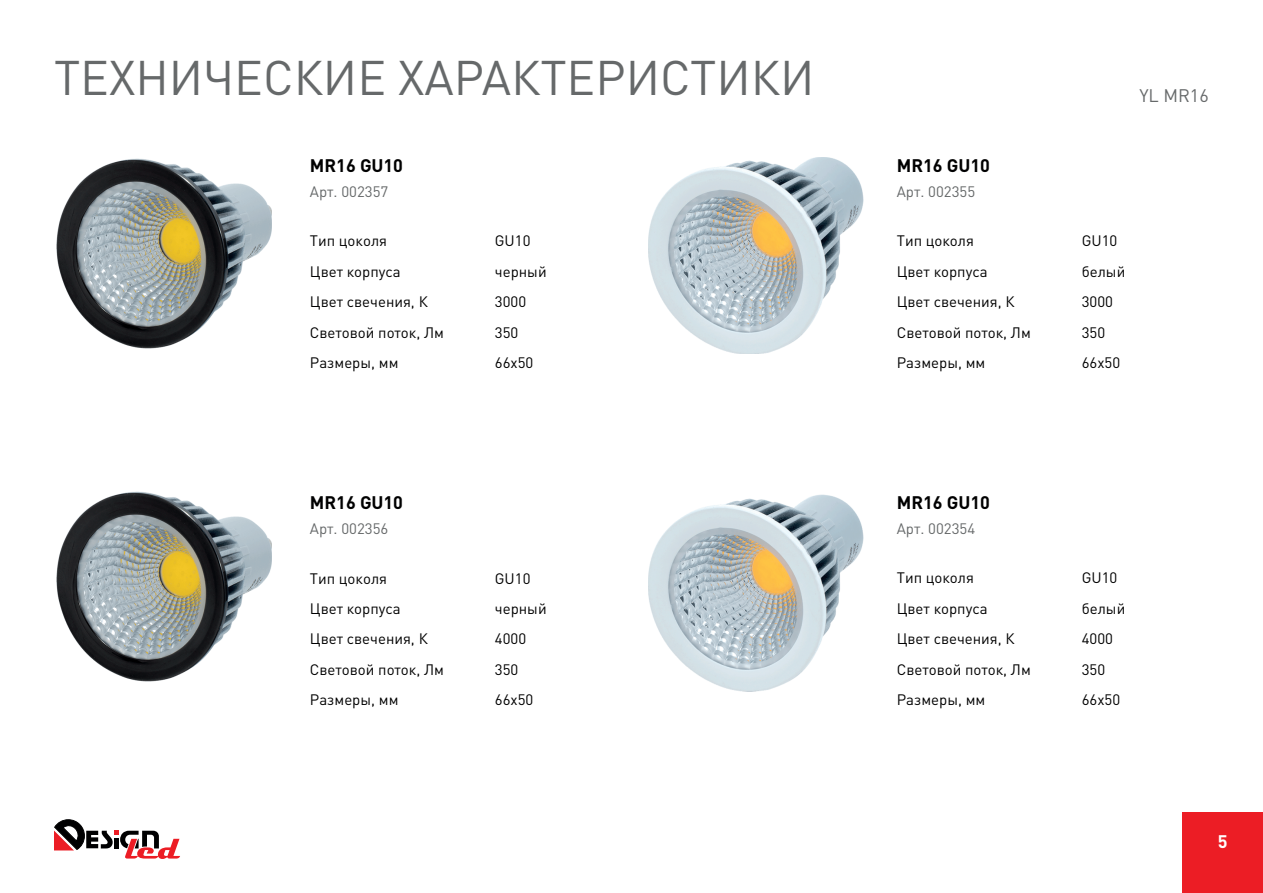
<style>
.page{position:relative;width:1263px;height:893px;background:#fff}
.page>*{position:absolute;margin:0;border:0;box-sizing:border-box;transform-origin:0 0}
.t1{font:48px "DIN Pro";color:#66696a}
.t2{font:700 18px "DIN Pro";color:#000001}
.t3{font:18px "DIN Pro";color:#66696a}
.t4{font:700 18px "DIN Pro";color:#fff}
.t5{font:15px "DIN Pro";color:#000001}
.t6{font:15px "DIN Pro";color:#66696a}
</style>
<div class="page">
<svg style="left:54px;top:820px;width:126px;height:39px"></svg>
<div style="left:1183px;top:813px;width:80px;height:80px;background:#ec1d25"></div>
<img style="left:648px;top:157px;width:215px;height:197px">
<img style="left:648px;top:494px;width:215px;height:197px">
<img style="left:57px;top:159px;width:215px;height:189px">
<img style="left:57px;top:492px;width:215px;height:190px">
<h1 class="t1" style="left:54px;top:45px;width:762px">ТЕХНИЧЕСКИЕ ХАРАКТЕРИСТИКИ</h1>
<p class="t3" style="left:1139px;top:84px;width:71px">YL MR16</p>
<p class="t2" style="left:310px;top:153px;width:95px">MR16 GU10</p>
<p class="t6" style="left:310px;top:181px;width:80px">Арт. 002357</p>
<p class="t2" style="left:897px;top:153px;width:95px">MR16 GU10</p>
<p class="t6" style="left:897px;top:181px;width:80px">Арт. 002355</p>
<p class="t5" style="left:310px;top:231px;width:79px">Тип цоколя</p>
<p class="t5" style="left:495px;top:231px;width:37px">GU10</p>
<p class="t5" style="left:897px;top:231px;width:79px">Тип цоколя</p>
<p class="t5" style="left:1082px;top:231px;width:37px">GU10</p>
<p class="t5" style="left:310px;top:261px;width:92px">Цвет корпуса</p>
<p class="t5" style="left:495px;top:261px;width:53px">черный</p>
<p class="t5" style="left:897px;top:261px;width:92px">Цвет корпуса</p>
<p class="t5" style="left:1082px;top:261px;width:45px">белый</p>
<p class="t5" style="left:310px;top:292px;width:119px">Цвет свечения, К</p>
<p class="t5" style="left:495px;top:292px;width:33px">3000</p>
<p class="t5" style="left:897px;top:291px;width:119px">Цвет свечения, К</p>
<p class="t5" style="left:1082px;top:291px;width:33px">3000</p>
<p class="t5" style="left:310px;top:322px;width:136px">Световой поток, Лм</p>
<p class="t5" style="left:495px;top:322px;width:25px">350</p>
<p class="t5" style="left:897px;top:322px;width:136px">Световой поток, Лм</p>
<p class="t5" style="left:1082px;top:322px;width:25px">350</p>
<p class="t5" style="left:310px;top:353px;width:90px">Размеры, мм</p>
<p class="t5" style="left:495px;top:353px;width:40px">66x50</p>
<p class="t5" style="left:897px;top:353px;width:90px">Размеры, мм</p>
<p class="t5" style="left:1082px;top:353px;width:40px">66x50</p>
<p class="t2" style="left:310px;top:491px;width:95px">MR16 GU10</p>
<p class="t6" style="left:310px;top:518px;width:80px">Арт. 002356</p>
<p class="t2" style="left:897px;top:490px;width:95px">MR16 GU10</p>
<p class="t6" style="left:897px;top:518px;width:80px">Арт. 002354</p>
<p class="t5" style="left:310px;top:568px;width:79px">Тип цоколя</p>
<p class="t5" style="left:495px;top:568px;width:37px">GU10</p>
<p class="t5" style="left:897px;top:568px;width:79px">Тип цоколя</p>
<p class="t5" style="left:1082px;top:568px;width:37px">GU10</p>
<p class="t5" style="left:310px;top:598px;width:92px">Цвет корпуса</p>
<p class="t5" style="left:495px;top:598px;width:53px">черный</p>
<p class="t5" style="left:897px;top:598px;width:92px">Цвет корпуса</p>
<p class="t5" style="left:1082px;top:598px;width:45px">белый</p>
<p class="t5" style="left:310px;top:629px;width:119px">Цвет свечения, К</p>
<p class="t5" style="left:495px;top:629px;width:33px">4000</p>
<p class="t5" style="left:897px;top:629px;width:119px">Цвет свечения, К</p>
<p class="t5" style="left:1082px;top:629px;width:33px">4000</p>
<p class="t5" style="left:310px;top:659px;width:136px">Световой поток, Лм</p>
<p class="t5" style="left:495px;top:659px;width:25px">350</p>
<p class="t5" style="left:897px;top:659px;width:136px">Световой поток, Лм</p>
<p class="t5" style="left:1082px;top:659px;width:25px">350</p>
<p class="t5" style="left:310px;top:689px;width:90px">Размеры, мм</p>
<p class="t5" style="left:495px;top:689px;width:40px">66x50</p>
<p class="t5" style="left:897px;top:689px;width:90px">Размеры, мм</p>
<p class="t5" style="left:1082px;top:689px;width:40px">66x50</p>
<p class="t4" style="left:1218px;top:830px;width:11px">5</p>
</div>
